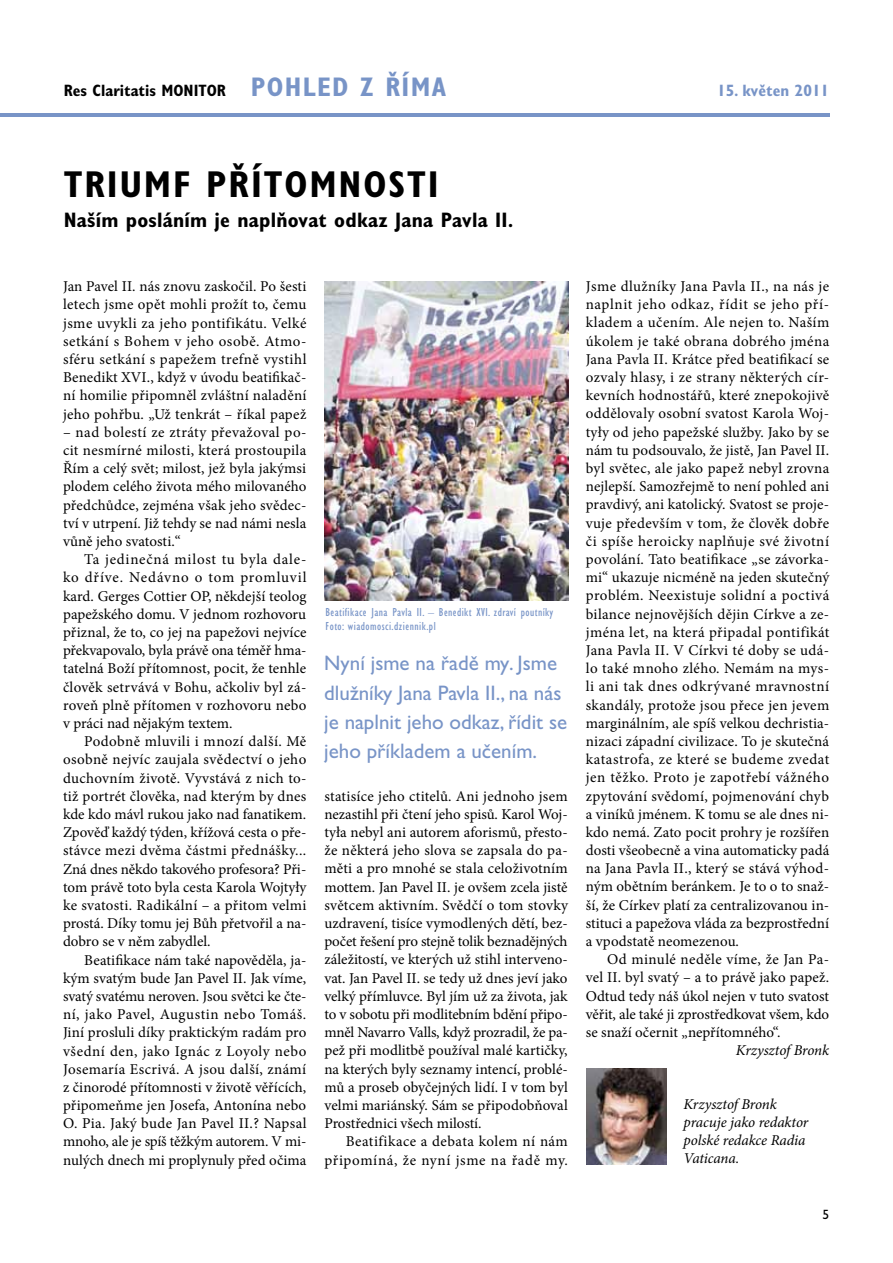
<style>
.page{position:relative;width:893px;height:1263px;background:#fff}
.page>*{position:absolute;margin:0;border:0;box-sizing:border-box;transform-origin:0 0}
.t1{font:700 condensed 37.5px "Gill Sans Std";letter-spacing:.05em;color:#000}
.t2{font:700 condensed 27px "Gill Sans Std";color:#7894c7}
.t3{font:21px/29.2px "Gill Sans Std";color:#7894c7}
.t4{font:700 condensed 21px "Gill Sans Std";letter-spacing:.01em;color:#000}
.t5{font:700 condensed 16.5px "Gill Sans Std";color:#000}
.t6{font:700 condensed 16.5px "Gill Sans Std";color:#7894c7}
.t7{font:15px/18.1px "Minion Pro";letter-spacing:.005em;color:#000;text-align:justify}
.t8{font:italic 15px/18px "Minion Pro";letter-spacing:-.01em;color:#000}
.t9{font:15px/18.1px "Minion Pro";letter-spacing:.035em;color:#000;text-align:right}
.t10{font:13.5px "Gill Sans Std";color:#000}
.t11{font:condensed 12px/13.5px "Gill Sans Std";letter-spacing:.035em;color:#7894c7}
.s1{font-size:27px;color:#7894c7}
</style>
<div class="page">
<hr style="left:0;top:113px;width:829px;height:4px;background:#7894c7">
<img style="left:586px;top:1068px;width:81px;height:96px">
<img style="left:325px;top:281px;width:243px;height:319px">
<p class="t5" style="left:64px;top:81px;width:204px">Res Claritatis MONITOR <span class="s1">poh</span></p>
<h2 class="t2" style="left:303px;top:71px;width:126px">led z říma</h2>
<p class="t6" style="left:717px;top:81px;width:114px">15. květen 2011</p>
<h1 class="t1" style="left:64px;top:162px;width:376px">TRIUMF PŘÍTOMNOSTI</h1>
<h3 class="t4" style="left:64px;top:207px;width:451px">Naším posláním je naplňovat odkaz Jana Pavla II.</h3>
<p class="t7" style="left:63px;top:277px;width:245px">Jan Pavel II. nás znovu zaskočil. Po šesti letech jsme opět mohli prožít to, čemu jsme uvykli za jeho pontifikátu. Velké setkání s Bohem v jeho osobě. Atmo&shy;sféru setkání s papežem trefně vystihl Benedikt XVI., když v úvodu beatifikač&shy;ní homilie připomněl zvláštní naladění jeho pohřbu. „Už tenkrát – říkal papež</p>
<p class="t7" style="left:63px;top:423px;width:245px">– nad bolestí ze ztráty převažoval po&shy;cit nesmírné milosti, která prostoupila Řím a celý svět; milost, jež byla jakýmsi plodem celého života mého milovaného předchůdce, zejména však jeho svědec&shy;tví v utrpení. Již tehdy se nad námi nesla vůně jeho svatosti.“</p>
<p class="t7" style="left:63px;top:550px;width:245px;text-indent:21px">Ta jedinečná milost tu byla dale&shy;ko dříve. Nedávno o tom promluvil kard. Gerges Cottier OP, někdejší teolog papežského domu. V jednom rozhovoru přiznal, že to, co jej na papežovi nejvíce překvapovalo, byla právě ona téměř hma&shy;tatelná Boží přítomnost, pocit, že tenhle člověk setrvává v Bohu, ačkoliv byl zá&shy;roveň plně přítomen v rozhovoru nebo v práci nad nějakým textem.</p>
<p class="t7" style="left:63px;top:732px;width:245px;text-indent:21px">Podobně mluvili i mnozí další. Mě osobně nejvíc zaujala svědectví o jeho duchovním životě. Vyvstává z nich to&shy;tiž portrét člověka, nad kterým by dnes kde kdo mávl rukou jako nad fanatikem.<br>Zpověď každý týden, křížová cesta o pře&shy;stávce mezi dvěma částmi přednášky...<br>Zná dnes někdo takového profesora? Při&shy;tom právě toto byla cesta Karola Wojtyły ke svatosti. Radikální – a přitom velmi prostá. Díky tomu jej Bůh přetvořil a na&shy;dobro se v něm zabydlel.</p>
<p class="t7" style="left:63px;top:951px;width:245px;text-indent:21px">Beatifikace nám také napověděla, ja&shy;kým svatým bude Jan Pavel II. Jak víme, svatý svatému neroven. Jsou světci ke čte&shy;ní, jako Pavel, Augustin nebo Tomáš.<br>Jiní prosluli díky praktickým radám pro všední den, jako Ignác z Loyoly nebo Josemaría Escrivá. A jsou další, známí z činorodé přítomnosti v životě věřících, připomeňme jen Josefa, Antonína nebo O. Pia. Jaký bude Jan Pavel II.? Napsal mnoho, ale je spíš těžkým autorem. V mi&shy;nulých dnech mi proplynuly před očima</p>
<p class="t11" style="left:326px;top:606px;width:229px">Beatifikace Jana Pavla II. – Benedikt XVI. zdraví poutníky<br>Foto: wiadomosci.dziennik.pl</p>
<h3 class="t3" style="left:324px;top:649px;width:244px">Nyní jsme na řadě my. Jsme dlužníky Jana Pavla II., na nás je naplnit jeho odkaz, řídit se jeho příkladem a učením.</h3>
<p class="t7" style="left:324px;top:787px;width:245px">statisíce jeho ctitelů. Ani jednoho jsem nezastihl při čtení jeho spisů. Karol Woj&shy;tyła nebyl ani autorem aforismů, přesto&shy;že některá jeho slova se zapsala do pa&shy;měti a pro mnohé se stala celoživotním mottem. Jan Pavel II. je ovšem zcela jistě světcem aktivním. Svědčí o tom stovky uzdravení, tisíce vymodlených dětí, bez&shy;počet řešení pro stejně tolik beznadějných záležitostí, ve kterých už stihl interveno&shy;vat. Jan Pavel II. se tedy už dnes jeví jako velký přímluvce. Byl jím už za života, jak to v sobotu při modlitebním bdění připo&shy;mněl Navarro Valls, když prozradil, že pa&shy;pež při modlitbě používal malé kartičky, na kterých byly seznamy intencí, problé&shy;mů a proseb obyčejných lidí. I v tom byl velmi mariánský. Sám se připodobňoval Prostřednici všech milostí.</p>
<p class="t9" style="left:324px;top:1132px;width:245px">Beatifikace a debata kolem ní nám připomíná, že nyní jsme na řadě my.</p>
<p class="t7" style="left:586px;top:277px;width:245px">Jsme dlužníky Jana Pavla II., na nás je naplnit jeho odkaz, řídit se jeho pří&shy;kladem a učením. Ale nejen to. Naším úkolem je také obrana dobrého jména Jana Pavla II. Krátce před beatifikací se ozvaly hlasy, i ze strany některých cír&shy;kevních hodnostářů, které znepokojivě oddělovaly osobní svatost Karola Woj&shy;tyły od jeho papežské služby. Jako by se nám tu podsouvalo, že jistě, Jan Pavel II. byl světec, ale jako papež nebyl zrovna nejlepší. Samozřejmě to není pohled ani pravdivý, ani katolický. Svatost se proje&shy;vuje především v tom, že člověk dobře či spíše heroicky naplňuje své životní povolání. Tato beatifikace „se závorka&shy;mi“ ukazuje nicméně na jeden skutečný problém. Neexistuje solidní a poctivá bilance nejnovějších dějin Církve a ze&shy;jména let, na která připadal pontifikát Jana Pavla II. V Církvi té doby se udá&shy;lo také mnoho zlého. Nemám na mys&shy;li ani tak dnes odkrývané mravnostní skandály, protože jsou přece jen jevem marginálním, ale spíš velkou dechristia&shy;nizaci západní civilizace. To je skutečná katastrofa, ze které se budeme zvedat jen těžko. Proto je zapotřebí vážného zpytování svědomí, pojmenování chyb a viníků jménem. K tomu se ale dnes ni&shy;kdo nemá. Zato pocit prohry je rozšířen dosti všeobecně a vina automaticky padá na Jana Pavla II., který se stává výhod&shy;ným obětním beránkem. Je to o to snaž&shy;ší, že Církev platí za centralizovanou in&shy;stituci a papežova vláda za bezprostřední a vpodstatě neomezenou.</p>
<p class="t7" style="left:586px;top:950px;width:245px;text-indent:21px">Od minulé neděle víme, že Jan Pa&shy;vel II. byl svatý – a to právě jako papež.<br>Odtud tedy náš úkol nejen v tuto svatost věřit, ale také ji zprostředkovat všem, kdo se snaží očernit „nepřítomného“.</p>
<p class="t8" style="left:736px;top:1041px;width:95px">Krzysztof Bronk</p>
<p class="t8" style="left:684px;top:1095px;width:126px">Krzysztof Bronk pracuje jako redaktor polské redakce Radia<br>Vaticana.</p>
<p class="t10" style="left:822px;top:1207px;width:8px">5</p>
</div>
